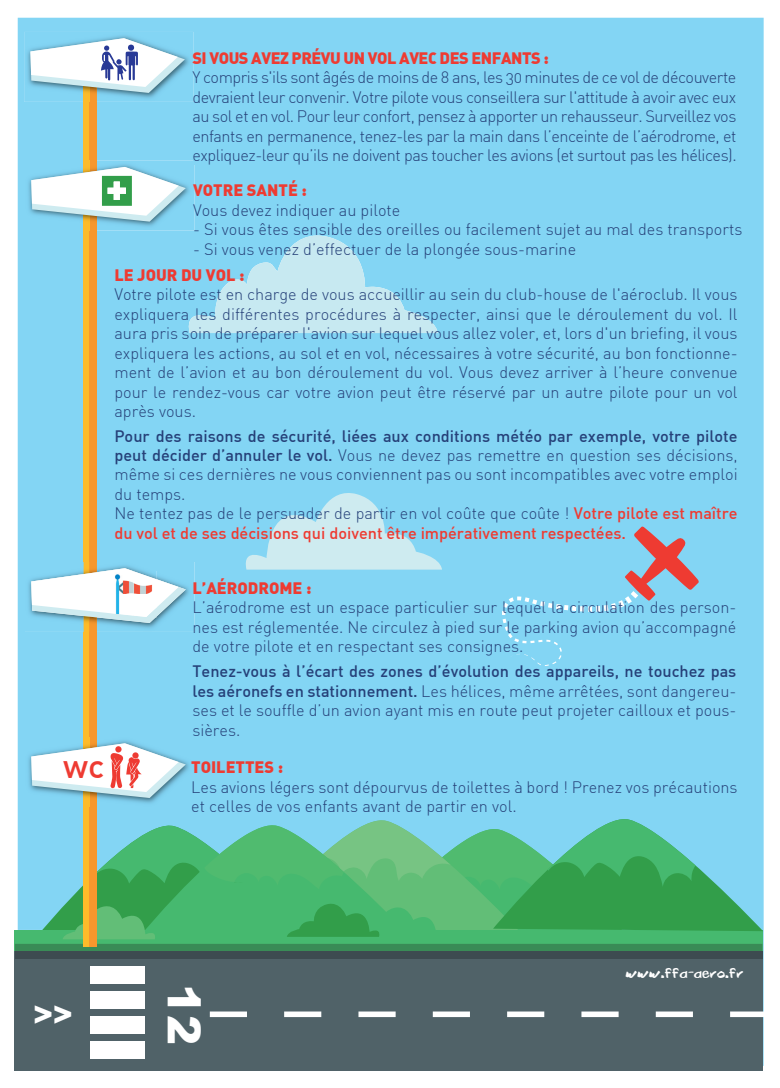
<style>
.page{position:relative;width:780px;height:1088px;background:#fff}
.page>*{position:absolute;margin:0;border:0;box-sizing:border-box;transform-origin:0 0}
.t1{font:900 45.12px "Arial";color:#fff}
.t2{font:500 33.75px "DIN";color:#ee3b32}
.t3{font:900 30px "Arial";color:#fff}
.t4{font:300 16.25px/19.5px "DIN Alternate";color:#264179;text-align:justify}
.t5{font:500 16.25px "DIN";color:#264179}
.t6{font:500 16.25px "DIN";color:#ee3b32}
.t7{font:900 16.25px "DIN Alternate";color:#ee3b32}
.t8{font:900 16.25px "DIN Alternate";letter-spacing:-.03em;color:#ee3b32}
.t9{font:15.12px "Brook 23";color:#fff}
.s1{font-family:"DIN";font-weight:500}
.s2{font-family:"DIN";font-weight:500;color:#ee3b32}
</style>
<div class="page">
<div style="left:18px;top:18px;width:745px;height:1048px;background:#83d5f4"></div>
<svg style="left:241px;top:486px;width:201px;height:84px;background:#a9e0f1"></svg>
<svg style="left:187px;top:236px;width:250px;height:97px;background:#a9e0f2"></svg>
<div style="left:14px;top:951px;width:748px;height:120px;background:#506268"></div>
<svg style="left:15px;top:810px;width:748px;height:149px;background:#57b48b"></svg>
<svg style="left:210px;top:1011px;width:554px;height:6px"></svg>
<div style="left:90px;top:966px;width:55px;height:18px;background:#fff"></div>
<div style="left:90px;top:991px;width:55px;height:18px;background:#fff"></div>
<div style="left:90px;top:1016px;width:55px;height:18px;background:#fff"></div>
<div style="left:90px;top:1041px;width:55px;height:18px;background:#fff"></div>
<div style="left:84px;top:46px;width:13px;height:900px;background:#f7972d"></div>
<div style="left:84px;top:46px;width:5px;height:900px;background:#fdbb2a"></div>
<img style="left:24px;top:32px;width:170px;height:70px">
<img style="left:89px;top:93px;width:8px;height:9px">
<img style="left:84px;top:93px;width:5px;height:9px">
<svg style="left:30px;top:38px;width:155px;height:55px"></svg>
<img style="left:25px;top:161px;width:169px;height:70px">
<img style="left:25px;top:562px;width:169px;height:70px">
<svg style="left:31px;top:167px;width:155px;height:55px"></svg>
<img style="left:25px;top:737px;width:169px;height:70px">
<svg style="left:31px;top:743px;width:155px;height:55px"></svg>
<svg style="left:502px;top:526px;width:197px;height:140px;background:#8ccae6"></svg>
<svg style="left:31px;top:568px;width:155px;height:55px"></svg>
<img style="left:110px;top:571px;width:47px;height:46px">
<p class="t8" style="left:192px;top:47px;width:358px">SI VOUS AVEZ PRÉVU UN VOL AVEC DES ENFANTS :</p>
<p class="t4" style="left:192px;top:67px;width:545px">Y compris s'ils sont âgés de moins de 8 ans, les 30 minutes de ce vol de découverte devraient leur convenir. Votre pilote vous conseillera sur l'attitude à avoir avec eux au sol et en vol. Pour leur confort, pensez à apporter un rehausseur. Surveillez vos enfants en permanence, tenez-les par la main dans l’enceinte de l’aérodrome, et expliquez-leur qu’ils ne doivent pas toucher les avions (et surtout pas les hélices).</p>
<p class="t7" style="left:193px;top:180px;width:115px">VOTRE SANTÉ :</p>
<p class="t4" style="left:193px;top:200px;width:209px">Vous devez indiquer au pilote</p>
<p class="t4" style="left:193px;top:220px;width:551px">- Si vous êtes sensible des oreilles ou facilement sujet au mal des transports</p>
<p class="t4" style="left:193px;top:239px;width:384px">- Si vous venez d’effectuer de la plongée sous-marine</p>
<p class="t7" style="left:114px;top:264px;width:131px">LE JOUR DU VOL :</p>
<p class="t4" style="left:114px;top:284px;width:624px">Votre pilote est en charge de vous accueillir au sein du club-house de l'aéroclub. Il vous expliquera les différentes procédures à respecter, ainsi que le déroulement du vol. Il aura pris soin de préparer l'avion sur lequel vous allez voler, et, lors d'un briefing, il vous expliquera les actions, au sol et en vol, nécessaires à votre sécurité, au bon fonctionne&shy;ment de l’avion et au bon déroulement du vol. Vous devez arriver à l’heure convenue pour le rendez-vous car votre avion peut être réservé par un autre pilote pour un vol après vous.</p>
<p class="t5" style="left:114px;top:426px;width:624px">Pour des raisons de sécurité, liées aux conditions météo par exemple, votre pilote</p>
<p class="t4" style="left:114px;top:445px;width:624px;text-align:left"><span class="s1">peut décider d’annuler le vol.</span> Vous ne devez pas remettre en question ses décisions, même si ces dernières ne vous conviennent pas ou sont incompatibles avec votre emploi du temps.<br>Ne tentez pas de le persuader de partir en vol coûte que coûte ! <span class="s2">Votre pilote est maître</span></p>
<p class="t6" style="left:114px;top:523px;width:513px">du vol et de ses décisions qui doivent être impérativement respectées.</p>
<p class="t7" style="left:192px;top:577px;width:120px">L’AÉRODROME :</p>
<p class="t4" style="left:192px;top:597px;width:545px">L’aérodrome est un espace particulier sur lequel la circulation des person&shy;nes est réglementée. Ne circulez à pied sur le parking avion qu’accompagné de votre pilote et en respectant ses consignes.</p>
<p class="t5" style="left:192px;top:661px;width:545px">Tenez-vous à l’écart des zones d’évolution des appareils, ne touchez pas</p>
<p class="t4" style="left:192px;top:681px;width:545px"><span class="s1">les aéronefs en stationnement.</span> Les hélices, même arrêtées, sont dangereu&shy;ses et le souffle d’un avion ayant mis en route peut projeter cailloux et pous&shy;sières.</p>
<h2 class="t2" style="left:63px;top:744px;width:43px">wc</h2>
<p class="t7" style="left:191px;top:757px;width:93px">TOILETTES :</p>
<p class="t4" style="left:191px;top:777px;width:548px">Les avions légers sont dépourvus de toilettes à bord ! Prenez vos précautions et celles de vos enfants avant de partir en vol.</p>
<h3 class="t3" style="left:73px;top:1036px;width:41px;rotate:-180deg">&lt;&lt;</h3>
<h1 class="t1" style="left:217px;top:984px;width:62px;rotate:90deg">12</h1>
<p class="t9" style="left:625px;top:964px;width:119px">www.ffa-aero.fr</p>
</div>
